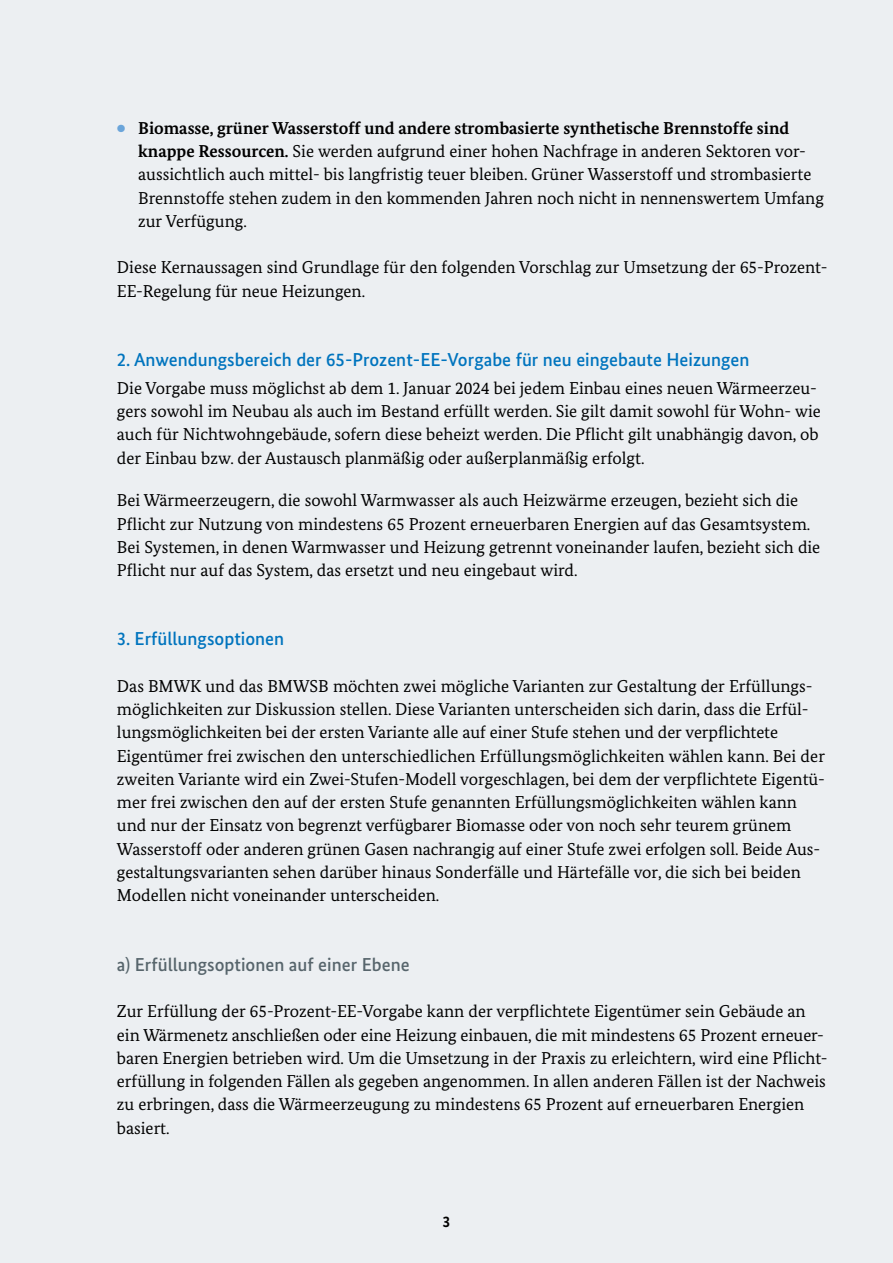
<style>
.page{position:relative;width:893px;height:1263px;background:#eceff2}
.page>*{position:absolute;margin:0;border:0;box-sizing:border-box;transform-origin:0 0}
.t1{font:500 18.75px "Bundes Sans";color:#0074be}
.t2{font:500 18.75px "Bundes Sans";color:#57656c}
.t3{font:17.25px/23.2px "Bundes Serif";color:#000}
.t4{font:700 15.75px "Bundes Sans";color:#000}
.s1{font-family:"European Pi Three";font-size:10.5px;color:#6ba5da}
.s2{font-weight:700}
</style>
<div class="page">
<p class="t3" style="left:138px;top:116px;width:687px;text-indent:-21px"><span class="s1">#</span> <span class="s2">Biomasse, grüner Wasserstoff und andere strombasierte synthetische Brennstoffe sind knappe Ressourcen.</span> Sie werden aufgrund einer hohen Nachfrage in anderen Sektoren vor&shy;aussichtlich auch mittel- bis langfristig teuer bleiben. Grüner Wasserstoff und strombasierte Brennstoffe stehen zudem in den kommenden Jahren noch nicht in nennenswertem Umfang zur Verfügung.</p>
<p class="t3" style="left:117px;top:256px;width:712px">Diese Kernaussagen sind Grundlage für den folgenden Vorschlag zur Umsetzung der 65-Prozent-<br>EE-Regelung für neue Heizungen.</p>
<p class="t1" style="left:117px;top:348px;width:634px">2. Anwendungsbereich der 65-Prozent-EE-Vorgabe für neu eingebaute Heizungen</p>
<p class="t3" style="left:117px;top:376px;width:705px">Die Vorgabe muss möglichst ab dem 1. Januar 2024 bei jedem Einbau eines neuen Wärmeerzeu&shy;gers sowohl im Neubau als auch im Bestand erfüllt werden. Sie gilt damit sowohl für Wohn- wie auch für Nichtwohngebäude, sofern diese beheizt werden. Die Pflicht gilt unabhängig davon, ob der Einbau bzw. der Austausch planmäßig oder außerplanmäßig erfolgt.</p>
<p class="t3" style="left:117px;top:489px;width:705px">Bei Wärmeerzeugern, die sowohl Warmwasser als auch Heizwärme erzeugen, bezieht sich die Pflicht zur Nutzung von mindestens 65 Prozent erneuerbaren Energien auf das Gesamtsystem.<br>Bei Systemen, in denen Warmwasser und Heizung getrennt voneinander laufen, bezieht sich die Pflicht nur auf das System, das ersetzt und neu eingebaut wird.</p>
<p class="t1" style="left:117px;top:627px;width:169px">3. Erfüllungsoptionen</p>
<p class="t3" style="left:117px;top:674px;width:710px">Das BMWK und das BMWSB möchten zwei mögliche Varianten zur Gestaltung der Erfüllungs&shy;möglichkeiten zur Diskussion stellen. Diese Varianten unterscheiden sich darin, dass die Erfül&shy;lungsmöglichkeiten bei der ersten Variante alle auf einer Stufe stehen und der verpflichtete Eigentümer frei zwischen den unterschiedlichen Erfüllungsmöglichkeiten wählen kann. Bei der zweiten Variante wird ein Zwei-Stufen-Modell vorgeschlagen, bei dem der verpflichtete Eigentü&shy;mer frei zwischen den auf der ersten Stufe genannten Erfüllungsmöglichkeiten wählen kann und nur der Einsatz von begrenzt verfügbarer Biomasse oder von noch sehr teurem grünem Wasserstoff oder anderen grünen Gasen nachrangig auf einer Stufe zwei erfolgen soll. Beide Aus&shy;gestaltungsvarianten sehen darüber hinaus Sonderfälle und Härtefälle vor, die sich bei beiden Modellen nicht voneinander unterscheiden.</p>
<p class="t2" style="left:117px;top:953px;width:294px">a) Erfüllungsoptionen auf einer Ebene</p>
<p class="t3" style="left:117px;top:1000px;width:712px">Zur Erfüllung der 65-Prozent-EE-Vorgabe kann der verpflichtete Eigentümer sein Gebäude an ein Wärmenetz anschließen oder eine Heizung einbauen, die mit mindestens 65 Prozent erneuer&shy;baren Energien betrieben wird. Um die Umsetzung in der Praxis zu erleichtern, wird eine Pflicht&shy;erfüllung in folgenden Fällen als gegeben angenommen. In allen anderen Fällen ist der Nachweis zu erbringen, dass die Wärmeerzeugung zu mindestens 65 Prozent auf erneuerbaren Energien basiert.</p>
<p class="t4" style="left:443px;top:1212px;width:9px">3</p>
</div>
